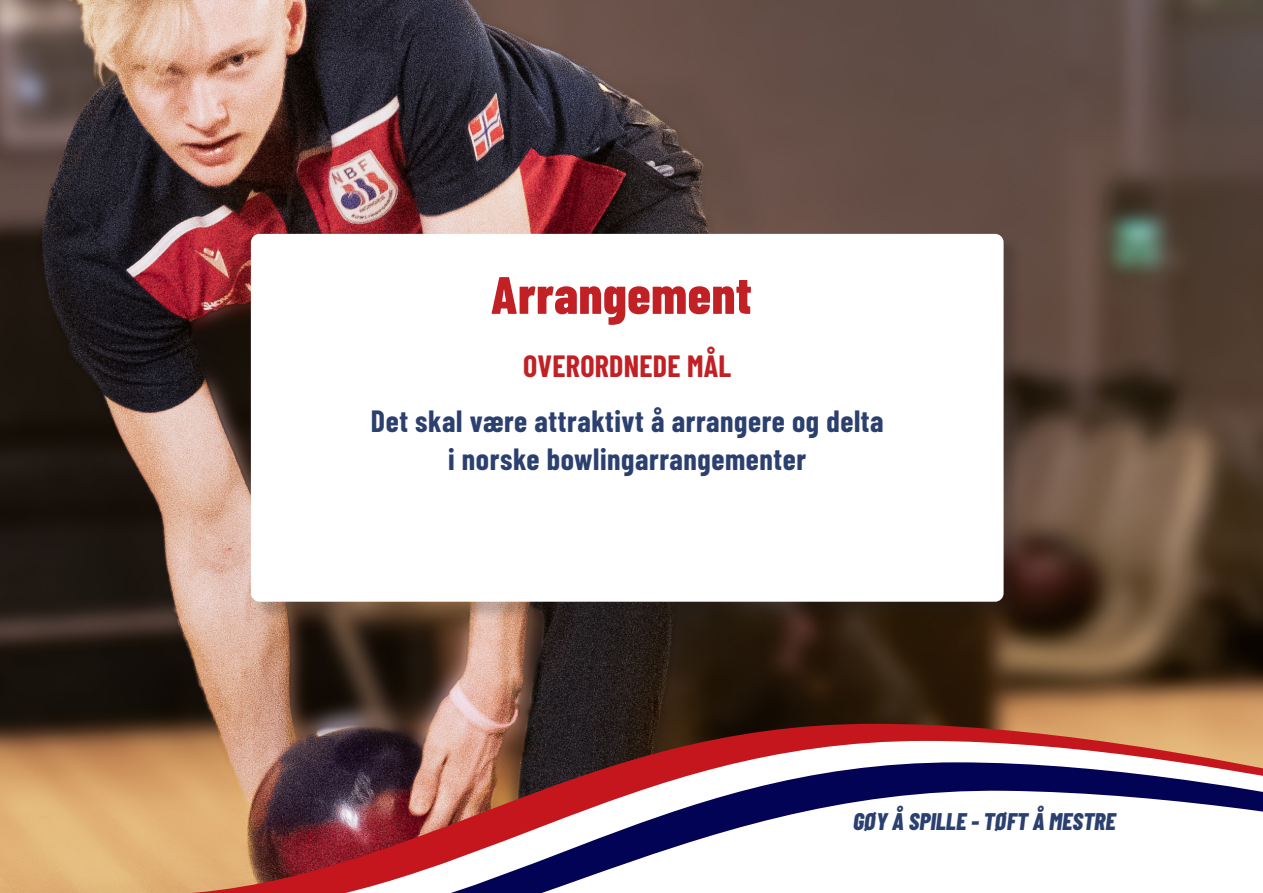
<style>
.page{position:relative;width:1263px;height:893px;background:#fff}
.page>*{position:absolute;margin:0;border:0;box-sizing:border-box;transform-origin:0 0}
.t1{font:800 52.5px "Barlow Condensed";letter-spacing:.01em;color:#c12025}
.t2{font:700 30px/37.5px "Barlow Condensed";letter-spacing:.02em;color:#2b406f;text-align:center}
.t3{font:700 30px "Barlow Condensed";letter-spacing:.01em;color:#c12025}
.t4{font:italic 800 24px "Barlow Condensed";color:#2b406f}
</style>
<div class="page">
<img style="left:0;top:0;width:1263px;height:893px">
<svg style="left:88px;top:724px;width:1175px;height:17px;background:#925240"></svg>
<svg style="left:88px;top:741px;width:1175px;height:21px"></svg>
<svg style="left:88px;top:762px;width:1175px;height:131px"></svg>
<div style="left:253px;top:236px;width:769px;height:384px;background:#231f20;opacity:.22"></div>
<div style="left:251px;top:234px;width:752px;height:368px;background:#fff;border-radius:9px"></div>
<h1 class="t1" style="left:491px;top:258px;width:262px">Arrangement</h1>
<p class="t3" style="left:523px;top:345px;width:210px">OVERORDNEDE MÅL</p>
<p class="t2" style="left:371px;top:401px;width:514px">Det skal være attraktivt å arrangere og delta i norske bowlingarrangementer</p>
<p class="t4" style="left:853px;top:804px;width:264px">GØY Å SPILLE - TØFT Å MESTRE</p>
</div>
